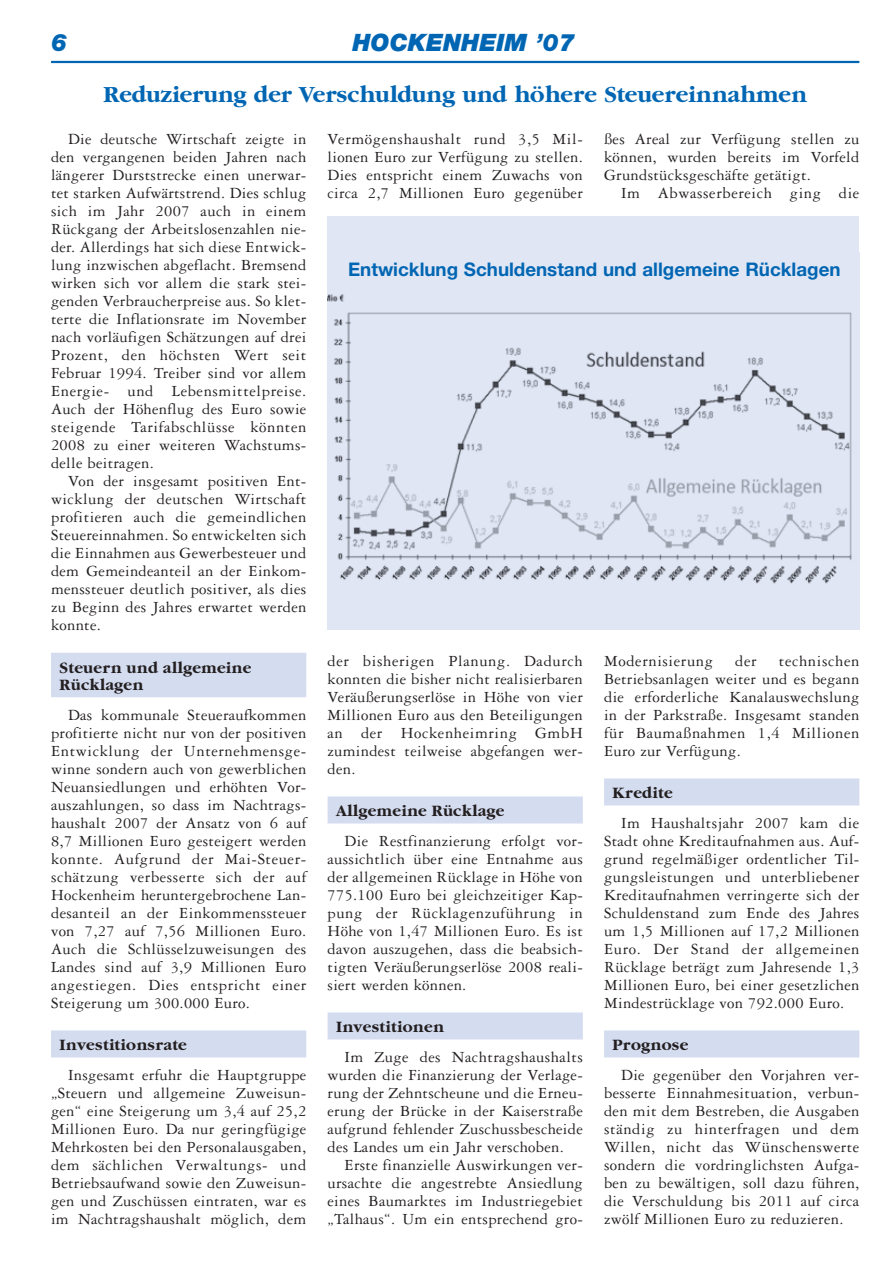
<style>
.page{position:relative;width:893px;height:1263px;background:#fff}
.page>*{position:absolute;margin:0;border:0;box-sizing:border-box;transform-origin:0 0}
.t1{font:700 24px "Garamond";color:#0066b3}
.t2{font:italic 900 24px "Helvetica Neue";color:#0066b3}
.t3{font:700 18.75px "Helvetica Neue";color:#0066b3}
.t4{font:16.5px/18px "Garamond Three";letter-spacing:.015em;color:#231f20;text-align:justify}
.t5{font:700 16.5px/16.5px "Garamond";letter-spacing:.02em;color:#231f20}
.t6{font:16.5px "Garamond Three";letter-spacing:.035em;color:#231f20}
</style>
<div class="page">
<hr style="left:51px;top:61px;width:808px;height:2px;background:#0066b3">
<div style="left:51px;top:653px;width:255px;height:33px;background:#d4dcf0"></div>
<div style="left:51px;top:685px;width:255px;height:12px;background:#d4dcf0"></div>
<div style="left:51px;top:1030px;width:255px;height:27px;background:#d4dcf0"></div>
<div style="left:327px;top:796px;width:256px;height:27px;background:#d4dcf0"></div>
<div style="left:327px;top:1012px;width:256px;height:27px;background:#d4dcf0"></div>
<div style="left:604px;top:778px;width:255px;height:27px;background:#d4dcf0"></div>
<div style="left:604px;top:1030px;width:255px;height:27px;background:#d4dcf0"></div>
<div style="left:327px;top:217px;width:532px;height:413px;background:#e1e6f4"></div>
<img style="left:327px;top:294px;width:525px;height:290px">
<h1 class="t2" style="left:51px;top:34px;width:18px">6</h1>
<h1 class="t2" style="left:352px;top:34px;width:224px">HOCKENHEIM ’07</h1>
<h1 class="t1" style="left:103px;top:85px;width:704px">Reduzierung der Verschuldung und höhere Steuereinnahmen</h1>
<p class="t4" style="left:51px;top:131px;width:257px;text-indent:17px">Die deutsche Wirtschaft zeigte in den vergangenen beiden Jahren nach längerer Durststrecke einen unerwar&shy;tet starken Aufwärtstrend. Dies schlug sich im Jahr 2007 auch in einem Rückgang der Arbeitslosenzahlen nie&shy;der. Allerdings hat sich diese Entwick&shy;lung inzwischen abgeflacht. Bremsend wirken sich vor allem die stark stei&shy;genden Verbraucherpreise aus. So klet&shy;terte die Inflationsrate im November nach vorläufigen Schätzungen auf drei Prozent, den höchsten Wert seit Februar 1994. Treiber sind vor allem Energie- und Lebensmittelpreise.<br>Auch der Höhenflug des Euro sowie steigende Tarifabschlüsse könnten 2008 zu einer weiteren Wachstums&shy;delle beitragen.</p>
<p class="t4" style="left:51px;top:473px;width:257px;text-indent:17px">Von der insgesamt positiven Ent&shy;wicklung der deutschen Wirtschaft profitieren auch die gemeindlichen Steuereinnahmen. So entwickelten sich die Einnahmen aus Gewerbesteuer und dem Gemeindeanteil an der Einkom&shy;menssteuer deutlich positiver, als dies zu Beginn des Jahres erwartet werden konnte.</p>
<p class="t5" style="left:60px;top:661px;width:193px">Steuern und allgemeine<br>Rücklagen</p>
<p class="t4" style="left:51px;top:707px;width:257px;text-indent:17px">Das kommunale Steueraufkommen profitierte nicht nur von der positiven Entwicklung der Unternehmensge&shy;winne sondern auch von gewerblichen Neuansiedlungen und erhöhten Vor&shy;auszahlungen, so dass im Nachtrags&shy;haushalt 2007 der Ansatz von 6 auf 8,7 Millionen Euro gesteigert werden konnte. Aufgrund der Mai-Steuer&shy;schätzung verbesserte sich der auf Hockenheim heruntergebrochene Lan&shy;desanteil an der Einkommenssteuer von 7,27 auf 7,56 Millionen Euro.<br>Auch die Schlüsselzuweisungen des Landes sind auf 3,9 Millionen Euro angestiegen. Dies entspricht einer Steigerung um 300.000 Euro.</p>
<p class="t5" style="left:60px;top:1038px;width:129px">Investitionsrate</p>
<p class="t4" style="left:51px;top:1067px;width:257px;text-indent:17px">Insgesamt erfuhr die Hauptgruppe „Steuern und allgemeine Zuweisun&shy;gen“ eine Steigerung um 3,4 auf 25,2<br>Millionen Euro. Da nur geringfügige Mehrkosten bei den Personalausgaben, dem sächlichen Verwaltungs- und Betriebsaufwand sowie den Zuweisun&shy;gen und Zuschüssen eintraten, war es im Nachtragshaushalt möglich, dem</p>
<p class="t4" style="left:604px;top:131px;width:257px">ßes Areal zur Verfügung stellen zu können, wurden bereits im Vorfeld Grundstücksgeschäfte getätigt.</p>
<p class="t6" style="left:621px;top:187px;width:240px">Im Abwasserbereich ging die</p>
<p class="t4" style="left:327px;top:131px;width:257px">Vermögenshaushalt rund 3,5 Mil&shy;lionen Euro zur Verfügung zu stellen.<br>Dies entspricht einem Zuwachs von circa 2,7 Millionen Euro gegenüber</p>
<p class="t3" style="left:348px;top:263px;width:494px">Entwicklung Schuldenstand und allgemeine Rücklagen</p>
<p class="t4" style="left:327px;top:653px;width:257px">der bisherigen Planung. Dadurch konnten die bisher nicht realisierbaren Veräußerungserlöse in Höhe von vier Millionen Euro aus den Beteiligungen an der Hockenheimring GmbH zumindest teilweise abgefangen wer&shy;den.</p>
<p class="t5" style="left:336px;top:804px;width:170px">Allgemeine Rücklage</p>
<p class="t4" style="left:327px;top:833px;width:257px;text-indent:17px">Die Restfinanzierung erfolgt vor&shy;aussichtlich über eine Entnahme aus der allgemeinen Rücklage in Höhe von 775.100 Euro bei gleichzeitiger Kap&shy;pung der Rücklagenzuführung in Höhe von 1,47 Millionen Euro. Es ist davon auszugehen, dass die beabsich&shy;tigten Veräußerungserlöse 2008 reali&shy;siert werden können.</p>
<p class="t5" style="left:336px;top:1020px;width:109px">Investitionen</p>
<p class="t4" style="left:327px;top:1049px;width:257px;text-indent:17px">Im Zuge des Nachtragshaushalts wurden die Finanzierung der Verlage&shy;rung der Zehntscheune und die Erneu&shy;erung der Brücke in der Kaiserstraße aufgrund fehlender Zuschussbescheide des Landes um ein Jahr verschoben.</p>
<p class="t4" style="left:327px;top:1157px;width:257px;text-indent:17px">Erste finanzielle Auswirkungen ver&shy;ursachte die angestrebte Ansiedlung eines Baumarktes im Industriegebiet „Talhaus“. Um ein entsprechend gro-</p>
<p class="t6" style="left:604px;top:655px;width:110px">Modernisierung</p>
<p class="t4" style="left:735px;top:653px;width:23px">der</p>
<p class="t4" style="left:604px;top:653px;width:257px;text-indent:175px">technischen Betriebsanlagen weiter und es begann die erforderliche Kanalauswechslung in der Parkstraße. Insgesamt standen für Baumaßnahmen 1,4 Millionen Euro zur Verfügung.</p>
<p class="t5" style="left:612px;top:786px;width:61px">Kredite</p>
<p class="t4" style="left:604px;top:815px;width:257px;text-indent:17px">Im Haushaltsjahr 2007 kam die Stadt ohne Kreditaufnahmen aus. Auf&shy;grund regelmäßiger ordentlicher Til&shy;gungsleistungen und unterbliebener Kreditaufnahmen verringerte sich der Schuldenstand zum Ende des Jahres um 1,5 Millionen auf 17,2 Millionen Euro. Der Stand der allgemeinen Rücklage beträgt zum Jahresende 1,3<br>Millionen Euro, bei einer gesetzlichen Mindestrücklage von 792.000 Euro.</p>
<p class="t5" style="left:612px;top:1038px;width:77px">Prognose</p>
<p class="t4" style="left:604px;top:1067px;width:257px;text-indent:17px">Die gegenüber den Vorjahren ver&shy;besserte Einnahmesituation, verbun&shy;den mit dem Bestreben, die Ausgaben ständig zu hinterfragen und dem Willen, nicht das Wünschenswerte sondern die vordringlichsten Aufga&shy;ben zu bewältigen, soll dazu führen, die Verschuldung bis 2011 auf circa zwölf Millionen Euro zu reduzieren.</p>
</div>
